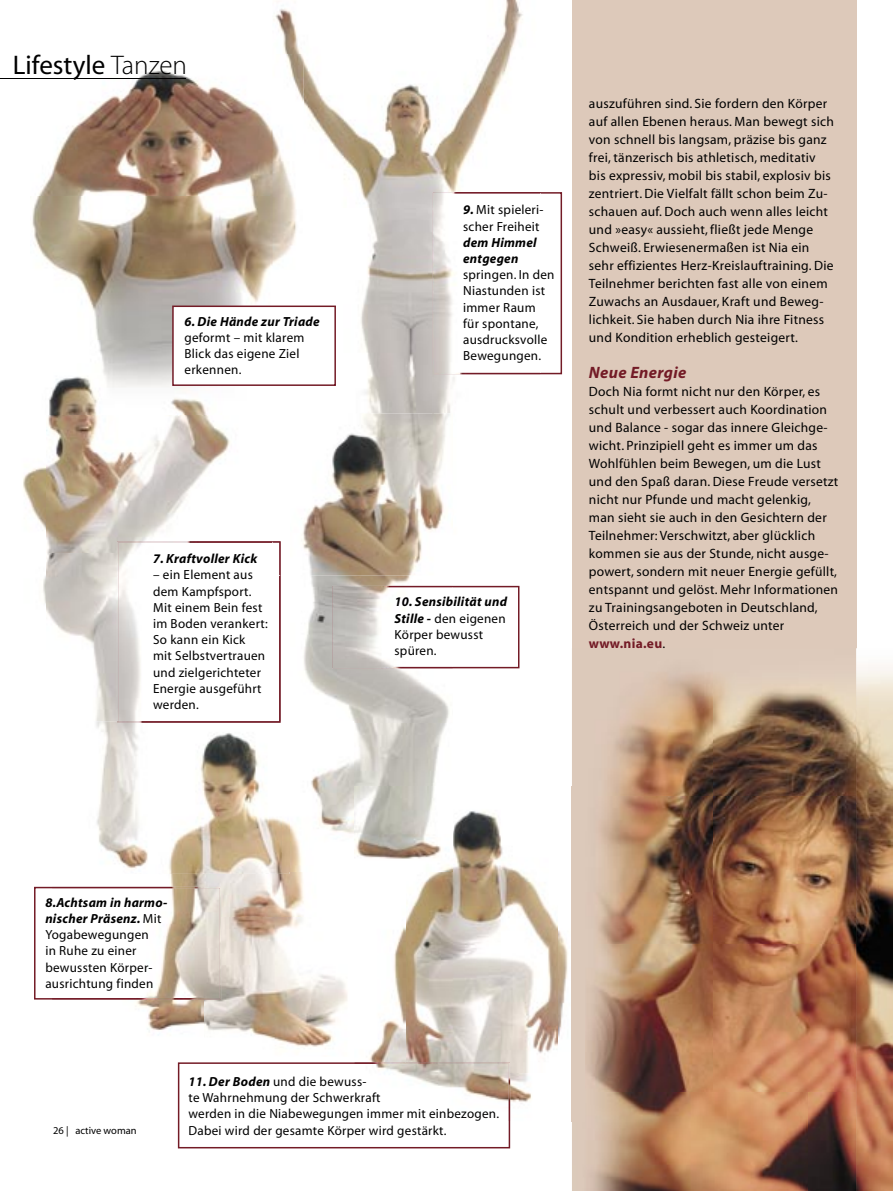
<style>
.page{position:relative;width:893px;height:1191px;background:#fff}
.page>*{position:absolute;margin:0;border:0;box-sizing:border-box;transform-origin:0 0}
.t1{font:27px "Myriad";color:#000}
.t2{font:italic 700 16.5px "Myriad Pro";letter-spacing:.02em;color:#731b26}
.t3{font:13.5px/18px "Myriad";letter-spacing:.02em;color:#000}
.t4{font:13.2px/16.2px "Myriad";letter-spacing:.02em;color:#000}
.t5{font:italic 700 13.2px/16.2px "Myriad";letter-spacing:.02em;color:#000}
.t6{font:10.5px "Myriad";color:#000}
.s1{font-family:"Myriad Pro";font-weight:300}
.s2{font-weight:700;font-style:italic}
.s3{font-weight:700;color:#731b26}
</style>
<div class="page">
<svg style="left:178px;top:1062px;width:332px;height:86px"></svg>
<svg style="left:34px;top:886px;width:18px;height:113px"></svg>
<svg style="left:453px;top:586px;width:66px;height:82px"></svg>
<div style="left:572px;top:0;width:284px;height:1191px;background:#ddc9ba"></div>
<svg style="left:540px;top:192px;width:22px;height:182px"></svg>
<img style="left:856px;top:648px;width:37px;height:543px">
<img style="left:585px;top:673px;width:271px;height:518px">
<img style="left:32px;top:70px;width:240px;height:323px">
<img style="left:170px;top:871px;width:134px;height:46px">
<img style="left:203px;top:917px;width:145px;height:130px">
<img style="left:52px;top:999px;width:151px;height:36px">
<img style="left:52px;top:886px;width:169px;height:113px">
<img style="left:272px;top:0;width:251px;height:209px">
<img style="left:272px;top:209px;width:161px;height:204px">
<img style="left:433px;top:374px;width:107px;height:39px">
<img style="left:433px;top:192px;width:107px;height:182px">
<img style="left:303px;top:413px;width:150px;height:310px">
<img style="left:354px;top:723px;width:92px;height:64px">
<img style="left:332px;top:586px;width:121px;height:82px">
<img style="left:289px;top:721px;width:65px;height:150px">
<img style="left:406px;top:811px;width:152px;height:262px">
<img style="left:369px;top:927px;width:37px;height:135px">
<img style="left:510px;top:1073px;width:22px;height:48px">
<img style="left:354px;top:1062px;width:156px;height:59px">
<img style="left:558px;top:787px;width:14px;height:334px">
<img style="left:354px;top:787px;width:99px;height:84px">
<img style="left:23px;top:340px;width:24px;height:272px">
<img style="left:47px;top:393px;width:183px;height:160px">
<img style="left:47px;top:553px;width:70px;height:168px">
<img style="left:117px;top:541px;width:164px;height:180px">
<img style="left:96px;top:721px;width:193px;height:153px">
<img style="left:272px;top:541px;width:9px;height:34px">
<img style="left:272px;top:386px;width:17px;height:27px">
<img style="left:282px;top:721px;width:7px;height:150px">
<svg style="left:172px;top:305px;width:164px;height:81px"></svg>
<hr style="left:0;top:78px;width:186px;height:1px;background:#000">
<h1 class="t1" style="left:13px;top:52px;width:176px">Lifestyle <span class="s1">Tanzen</span></h1>
<p class="t5" style="left:185px;top:313px;width:137px">6. Die Hände zur Triade</p>
<p class="t4" style="left:185px;top:330px;width:121px">geformt – mit klarem<br>Blick das eigene Ziel erkennen.</p>
<p class="t5" style="left:153px;top:551px;width:106px">7. Kraftvoller Kick</p>
<p class="t4" style="left:153px;top:567px;width:116px">– ein Element aus dem Kampfsport.<br>Mit einem Bein fest im Boden verankert:<br>So kann ein Kick<br>mit Selbstvertrauen und zielgerichteter<br>Energie ausgeführt werden.</p>
<p class="t4" style="left:463px;top:202px;width:82px"><span class="s2">9.</span> Mit spieleri&shy;scher Freiheit</p>
<p class="t5" style="left:463px;top:235px;width:75px">dem Himmel entgegen</p>
<p class="t4" style="left:463px;top:267px;width:93px">springen. In den<br>Niastunden ist immer Raum für spontane, ausdrucksvolle<br>Bewegungen.</p>
<p class="t4" style="left:394px;top:594px;width:114px"><span class="s2">10. Sensibilität und<br>Stille -</span> den eigenen<br>Körper bewusst spüren.</p>
<p class="t3" style="left:589px;top:95px;width:247px">auszuführen sind. Sie fordern den Körper auf allen Ebenen heraus. Man bewegt sich von schnell bis langsam, präzise bis ganz frei, tänzerisch bis athletisch, meditativ bis expressiv, mobil bis stabil, explosiv bis zentriert. Die Vielfalt fällt schon beim Zu&shy;schauen auf. Doch auch wenn alles leicht und »easy« aussieht, fließt jede Menge Schweiß. Erwiesenermaßen ist Nia ein sehr effizientes Herz-Kreislauftraining. Die Teilnehmer berichten fast alle von einem Zuwachs an Ausdauer, Kraft und Beweg&shy;lichkeit. Sie haben durch Nia ihre Fitness und Kondition erheblich gesteigert.</p>
<p class="t2" style="left:589px;top:363px;width:99px">Neue Energie</p>
<p class="t3" style="left:589px;top:383px;width:251px">Doch Nia formt nicht nur den Körper, es schult und verbessert auch Koordination und Balance - sogar das innere Gleichge&shy;wicht. Prinzipiell geht es immer um das Wohlfühlen beim Bewegen, um die Lust und den Spaß daran. Diese Freude versetzt nicht nur Pfunde und macht gelenkig, man sieht sie auch in den Gesichtern der Teilnehmer: Verschwitzt, aber glücklich kommen sie aus der Stunde, nicht ausge&shy;powert, sondern mit neuer Energie gefüllt, entspannt und gelöst. Mehr Informationen zu Trainingsangeboten in Deutschland, Österreich und der Schweiz unter <span class="s3">www.nia.eu</span>.</p>
<p class="t4" style="left:45px;top:895px;width:123px"><span class="s2">8.Achtsam in harmo&shy;nischer Präsenz.</span> Mit<br>Yogabewegungen<br>in Ruhe zu einer bewussten Körper&shy;ausrichtung finden</p>
<p class="t6" style="left:53px;top:1125px;width:85px">26 | active woman</p>
<p class="t4" style="left:189px;top:1074px;width:312px"><span class="s2">11. Der Boden</span> und die bewuss-<br>te Wahrnehmung der Schwerkraft<br>werden in die Niabewegungen immer mit einbezogen.<br>Dabei wird der gesamte Körper wird gestärkt.</p>
</div>
